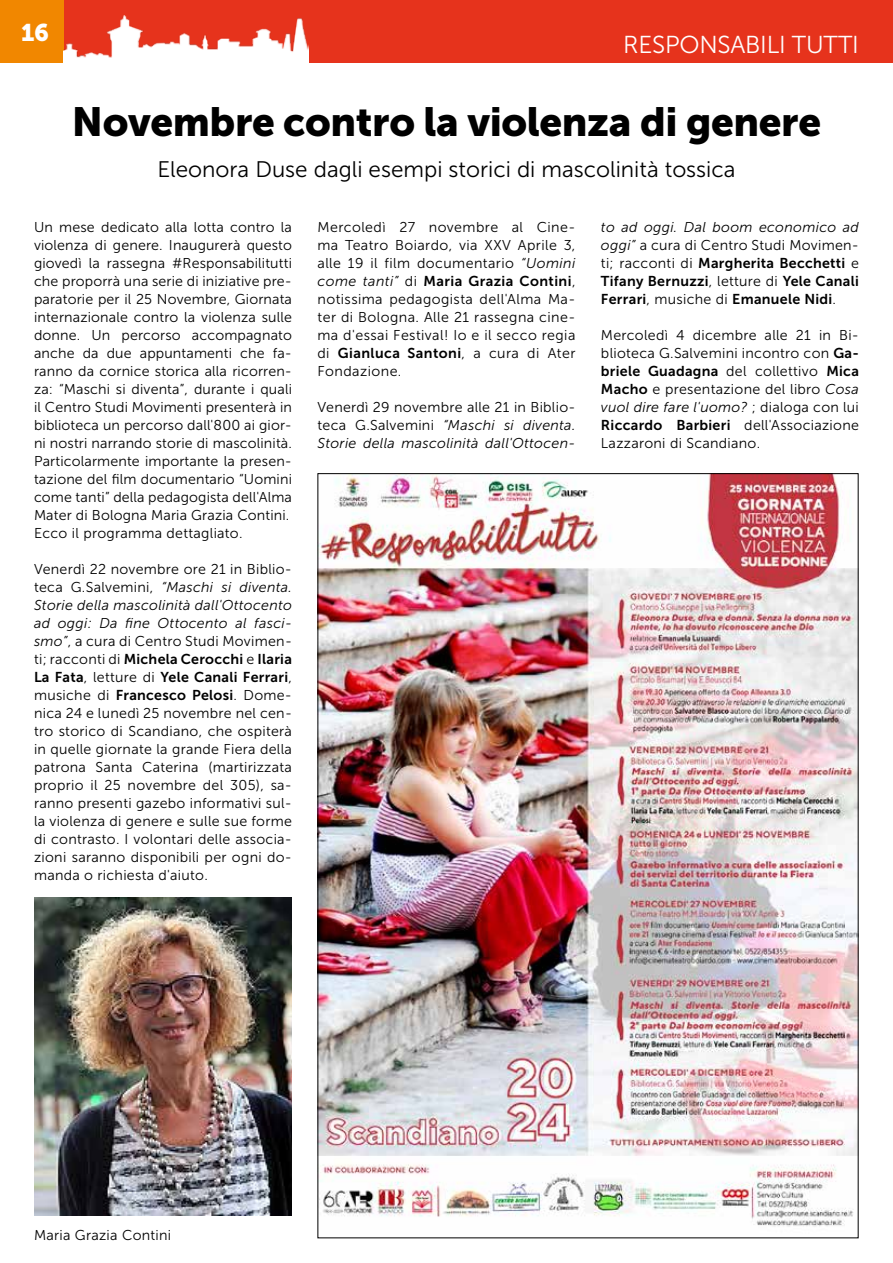
<style>
.page{position:relative;width:893px;height:1263px;background:#fff}
.page>*{position:absolute;margin:0;border:0;box-sizing:border-box;transform-origin:0 0}
.t1{font:40.5px "Museo Sans 900";letter-spacing:-.01em;color:#000}
.t2{font:24.45px "Museo Sans 300";letter-spacing:-.01em;color:#fff}
.t3{font:24px "Museo Sans 900";color:#fff}
.t4{font:22.5px "Museo Sans 300";color:#000}
.t5{font:14.25px/18px "Museo Sans 300";letter-spacing:.01em;color:#000;text-align:justify}
.t6{font:italic 14.25px/18px "Museo Sans 300";letter-spacing:.02em;color:#000;text-align:justify}
.t7{font:14.25px/18px "Museo Sans 700";letter-spacing:.02em;color:#000}
.t8{font:14.25px "Museo Sans 300";letter-spacing:.03em;color:#000}
.s1{font-style:normal}
.s2{font-family:"Museo Sans 300"}
.s3{font-family:"Museo Sans 700"}
.s4{font-style:italic}
.s5{font-family:"Museo Sans 300";font-style:italic}
</style>
<div class="page">
<div style="left:0;top:0;width:893px;height:63px;background:#e6331c"></div>
<div style="left:0;top:0;width:64px;height:63px;background:#f18700"></div>
<img style="left:64px;top:16px;width:245px;height:47px">
<img style="left:319px;top:475px;width:537px;height:752px">
<img style="left:34px;top:898px;width:258px;height:318px">
<h3 class="t3" style="left:21px;top:19px;width:30px">16</h3>
<h2 class="t2" style="left:623px;top:31px;width:237px">RESPONSABILI TUTTI</h2>
<h1 class="t1" style="left:72px;top:99px;width:751px">Novembre contro la violenza di genere</h1>
<h3 class="t4" style="left:157px;top:157px;width:580px">Eleonora Duse dagli esempi storici di mascolinità tossica</h3>
<p class="t5" style="left:34px;top:218px;width:259px;text-align:left">Un mese dedicato alla lotta contro la violenza di genere. Inaugurerà questo giovedì la rassegna #Responsabilitutti che proporrà una serie di iniziative pre&shy;paratorie per il 25 Novembre, Giornata internazionale contro la violenza sulle donne. Un percorso accompagnato anche da due appuntamenti che fa&shy;ranno da cornice storica alla ricorren&shy;za: “Maschi si diventa”, durante i quali il Centro Studi Movimenti presenterà in biblioteca un percorso dall'800 ai gior&shy;ni nostri narrando storie di mascolinità.<br>Particolarmente importante la presen&shy;tazione del film documentario “Uomini come tanti” della pedagogista dell'Alma Mater di Bologna Maria Grazia Contini.<br>Ecco il programma dettagliato.</p>
<p class="t6" style="left:34px;top:560px;width:259px"><span class="s1">Venerdì 22 novembre ore 21 in Biblio&shy;teca G.Salvemini,</span> “Maschi si diventa.<br>Storie della mascolinità dall'Ottocento ad oggi: Da fine Ottocento al fasci&shy;smo”<span class="s1">, a cura di Centro Studi Movimen-</span></p>
<p class="t7" style="left:34px;top:650px;width:259px"><span class="s2">ti; racconti di</span> Michela Cerocchi <span class="s2">e</span> Ilaria<br>La Fata<span class="s2">, letture di</span> Yele Canali Ferrari<span class="s2">,</span></p>
<p class="t5" style="left:34px;top:686px;width:259px">musiche di <span class="s3">Francesco Pelosi</span>. Dome&shy;nica 24 e lunedì 25 novembre nel cen&shy;tro storico di Scandiano, che ospiterà in quelle giornate la grande Fiera della patrona Santa Caterina (martirizzata proprio il 25 novembre del 305), sa&shy;ranno presenti gazebo informativi sul&shy;la violenza di genere e sulle sue forme di contrasto. I volontari delle associa&shy;zioni saranno disponibili per ogni do&shy;manda o richiesta d'aiuto.</p>
<p class="t5" style="left:317px;top:218px;width:259px">Mercoledì 27 novembre al Cine&shy;ma Teatro Boiardo, via XXV Aprile 3, alle 19 il film documentario <span class="s4">“Uomini</span></p>
<p class="t7" style="left:317px;top:272px;width:259px"><span class="s5">come tanti”</span> <span class="s2">di</span> Maria Grazia Contini<span class="s2">,</span></p>
<p class="t5" style="left:317px;top:290px;width:259px">notissima pedagogista dell'Alma Ma&shy;ter di Bologna. Alle 21 rassegna cine&shy;ma d'essai Festival! Io e il secco regia</p>
<p class="t7" style="left:317px;top:344px;width:259px"><span class="s2">di</span> Gianluca Santoni<span class="s2">, a cura di Ater</span></p>
<p class="t8" style="left:317px;top:363px;width:85px">Fondazione.</p>
<p class="t6" style="left:317px;top:398px;width:259px"><span class="s1">Venerdì 29 novembre alle 21 in Biblio&shy;teca G.Salvemini</span> “Maschi si diventa.<br>Storie della mascolinità dall'Ottocen-</p>
<p class="t6" style="left:601px;top:218px;width:259px">to ad oggi. Dal boom economico ad oggi” <span class="s1">a cura di Centro Studi Movimen-</span></p>
<p class="t7" style="left:601px;top:254px;width:259px;text-align:justify"><span class="s2">ti; racconti di</span> Margherita Becchetti <span class="s2">e </span>Tifany Bernuzzi<span class="s2">, letture di</span> Yele Canali Ferrari<span class="s2">, musiche di</span> Emanuele Nidi<span class="s2">.</span></p>
<p class="t5" style="left:601px;top:326px;width:259px">Mercoledì 4 dicembre alle 21 in Bi&shy;blioteca G.Salvemini incontro con <span class="s3">Ga-</span></p>
<p class="t7" style="left:601px;top:362px;width:259px">briele Guadagna <span class="s2">del collettivo</span> Mica</p>
<p class="t5" style="left:601px;top:380px;width:259px"><span class="s3">Macho</span> e presentazione del libro <span class="s4">Cosa vuol dire fare l'uomo?</span> ; dialoga con lui <span class="s3">Riccardo Barbieri</span> dell'Associazione Lazzaroni di Scandiano.</p>
<p class="t5" style="left:34px;top:1226px;width:139px">Maria Grazia Contini</p>
</div>
